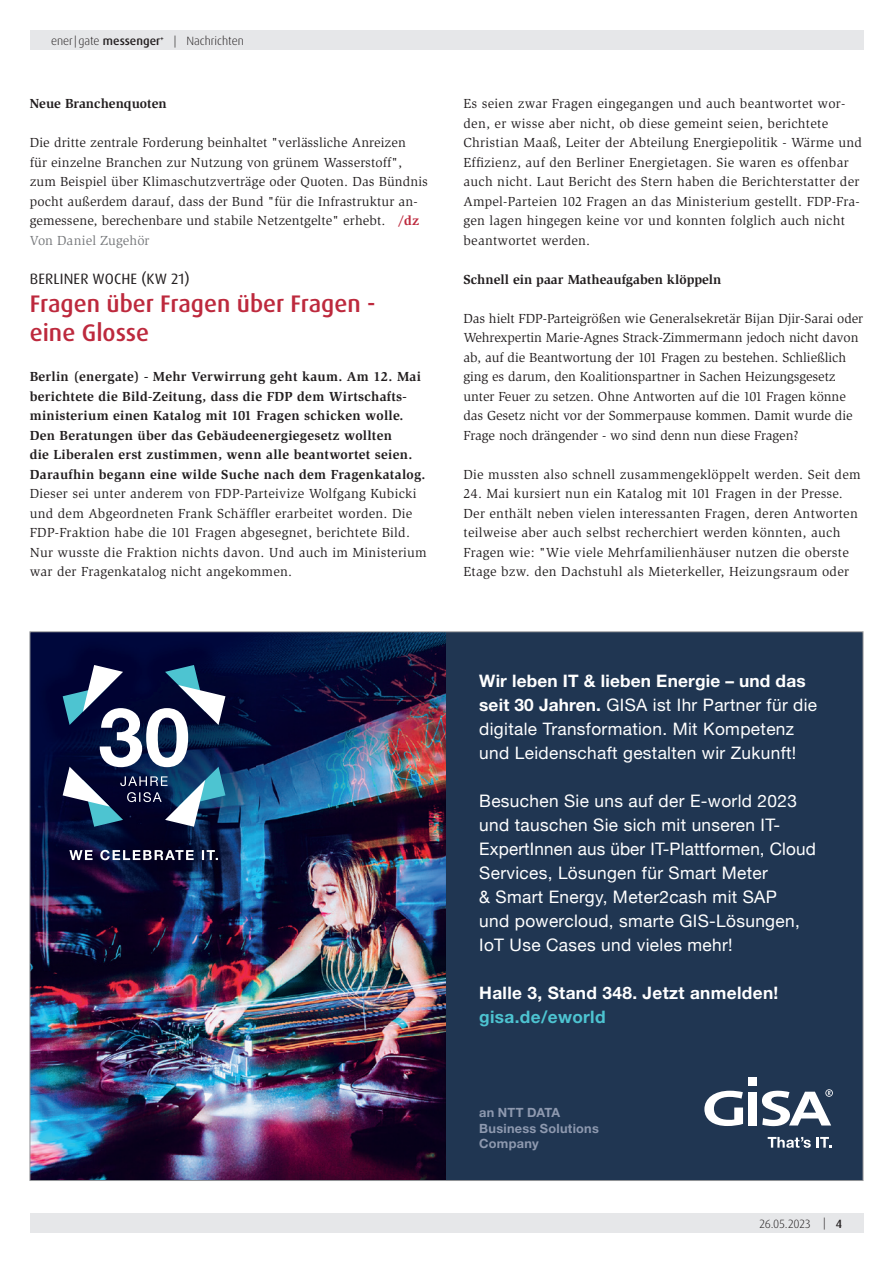
<style>
.page{position:relative;width:893px;height:1263px;background:#fff}
.page>*{position:absolute;margin:0;border:0;box-sizing:border-box;transform-origin:0 0}
.Headline{font:500 24px/28.8px "Dax Pro";color:#bd293d}
.t1{font:17.25px/24px "Helvetica Neue";letter-spacing:.02em;color:#fff}
.t2{font:17.25px/24px "Helvetica Neue";letter-spacing:.02em;color:#fff}
.t3{font:700 17.25px "Helvetica Neue";letter-spacing:.02em;color:#fff}
.t4{font:700 17.25px "Helvetica Neue";letter-spacing:.02em;color:#4dc4d1}
.Dachzeile{font:15px "Dax Pro";letter-spacing:.01em;color:#231f20}
.Fließtext{font:13.5px/19.5px "Slimbach Std";letter-spacing:.01em;color:#231f20}
.Fließtext-2{font:700 13.5px/19.5px "Slimbach Std";letter-spacing:.02em;color:#231f20}
.Zwischenüberschrift{font:700 13.5px "Slimbach Std";color:#231f20}
.Autor{font:13.5px "Slimbach Std";color:#76787b}
.t5{font:700 12.75px/15.3px "Helvetica Neue";letter-spacing:.02em;color:#8e99af}
.t6{font:300 12px "Dax Pro";color:#231f20}
.s1{font-weight:500}
.s2{font-weight:700;color:#bd293d}
.s3{font-weight:400}
.s4{font-weight:700}
</style>
<div class="page">
<div style="left:30px;top:1214px;width:833px;height:19px;background:#e6e7e9"></div>
<div style="left:30px;top:30px;width:833px;height:20px;background:#e6e7e9"></div>
<img style="left:32px;top:634px;width:414px;height:545px">
<div style="left:446px;top:632px;width:417px;height:548px;background:#203652"></div>
<img style="left:33px;top:635px;width:222px;height:255px">
<svg style="left:63px;top:665px;width:162px;height:162px"></svg>
<svg style="left:69px;top:850px;width:149px;height:10px"></svg>
<svg style="left:768px;top:1137px;width:63px;height:11px"></svg>
<svg style="left:704px;top:1091px;width:39px;height:35px"></svg>
<div style="left:748px;top:1092px;width:9px;height:33px;background:#fff"></div>
<svg style="left:762px;top:1089px;width:71px;height:37px"></svg>
<div style="left:748px;top:1077px;width:9px;height:9px;background:#fff"></div>
<p class="t6" style="left:51px;top:33px;width:194px">ener|gate <span class="s1">messenger</span><sup>+</sup> | Nachrichten</p>
<p class="Zwischenüberschrift" style="left:30px;top:95px;width:138px">Neue Branchenquoten</p>
<p class="Fließtext" style="left:30px;top:133px;width:400px">Die dritte zentrale Forderung beinhaltet "verlässliche Anreizen<br>für einzelne Branchen zur Nutzung von grünem Wasserstoff", zum Beispiel über Klimaschutzverträge oder Quoten. Das Bündnis pocht außerdem darauf, dass der Bund "für die Infrastruktur an&shy;gemessene, berechenbare und stabile Netzentgelte" erhebt. <span class="s2">/dz</span></p>
<p class="Autor" style="left:30px;top:232px;width:121px">Von Daniel Zugehör</p>
<p class="Dachzeile" style="left:30px;top:269px;width:161px">BERLINER WOCHE (KW 21)</p>
<p class="Headline" style="left:30px;top:290px;width:347px">Fragen über Fragen über Fragen - eine Glosse</p>
<p class="Fließtext-2" style="left:30px;top:367px;width:398px">Berlin (energate) - Mehr Verwirrung geht kaum. Am 12. Mai berichtete die Bild-Zeitung, dass die FDP dem Wirtschafts&shy;ministerium einen Katalog mit 101 Fragen schicken wolle.<br>Den Beratungen über das Gebäudeenergiegesetz wollten<br>die Liberalen erst zustimmen, wenn alle beantwortet seien.<br>Daraufhin begann eine wilde Suche nach dem Fragenkatalog.<br><span class="s3">Dieser sei unter anderem von FDP-Parteivize Wolfgang Kubicki und dem Abgeordneten Frank Schäffler erarbeitet worden. Die FDP-Fraktion habe die 101 Fragen abgesegnet, berichtete Bild.<br>Nur wusste die Fraktion nichts davon. Und auch im Ministerium war der Fragenkatalog nicht angekommen.</span></p>
<p class="Fließtext" style="left:463px;top:94px;width:400px">Es seien zwar Fragen eingegangen und auch beantwortet wor&shy;den, er wisse aber nicht, ob diese gemeint seien, berichtete Christian Maaß, Leiter der Abteilung Energiepolitik - Wärme und Effizienz, auf den Berliner Energietagen. Sie waren es offenbar auch nicht. Laut Bericht des Stern haben die Berichterstatter der Ampel-Parteien 102 Fragen an das Ministerium gestellt. FDP-Fra&shy;gen lagen hingegen keine vor und konnten folglich auch nicht beantwortet werden.</p>
<p class="Zwischenüberschrift" style="left:463px;top:271px;width:259px">Schnell ein paar Matheaufgaben klöppeln</p>
<p class="Fließtext" style="left:463px;top:308px;width:401px">Das hielt FDP-Parteigrößen wie Generalsekretär Bijan Djir-Sarai oder Wehrexpertin Marie-Agnes Strack-Zimmermann jedoch nicht davon ab, auf die Beantwortung der 101 Fragen zu bestehen. Schließlich ging es darum, den Koalitionspartner in Sachen Heizungsgesetz unter Feuer zu setzen. Ohne Antworten auf die 101 Fragen könne das Gesetz nicht vor der Sommerpause kommen. Damit wurde die Frage noch drängender - wo sind denn nun diese Fragen?</p>
<p class="Fließtext" style="left:463px;top:464px;width:399px">Die mussten also schnell zusammengeklöppelt werden. Seit dem</p>
<p class="Fließtext" style="left:463px;top:484px;width:396px">24. Mai kursiert nun ein Katalog mit 101 Fragen in der Presse.<br>Der enthält neben vielen interessanten Fragen, deren Antworten teilweise aber auch selbst recherchiert werden könnten, auch Fragen wie: "Wie viele Mehrfamilienhäuser nutzen die oberste Etage bzw. den Dachstuhl als Mieterkeller, Heizungsraum oder</p>
<p class="t2" style="left:479px;top:668px;width:339px"><span class="s4">Wir leben IT &amp; lieben Energie – und das seit 30 Jahren.</span> GISA ist Ihr Partner für die digitale Transformation. Mit Kompetenz und Leidenschaft gestalten wir Zukunft!</p>
<p class="t1" style="left:479px;top:789px;width:338px">Besuchen Sie uns auf der E-world 2023 und tauschen Sie sich mit unseren IT-ExpertInnen aus über IT-Plattformen, Cloud Services, Lösungen für Smart Meter<br>&amp; Smart Energy, Meter2cash mit SAP<br>und powercloud, smarte GIS-Lösungen, IoT Use Cases und vieles mehr!</p>
<p class="t3" style="left:479px;top:982px;width:301px">Halle 3, Stand 348. Jetzt anmelden!</p>
<p class="t4" style="left:479px;top:1006px;width:128px">gisa.de/eworld</p>
<p class="t5" style="left:479px;top:1105px;width:121px">an NTT DATA<br>Business Solutions<br>Company</p>
<p class="t6" style="left:759px;top:1216px;width:53px">26.05.2023</p>
<p class="t6" style="left:823px;top:1215px;width:20px">| <span class="s1">4</span></p>
</div>
